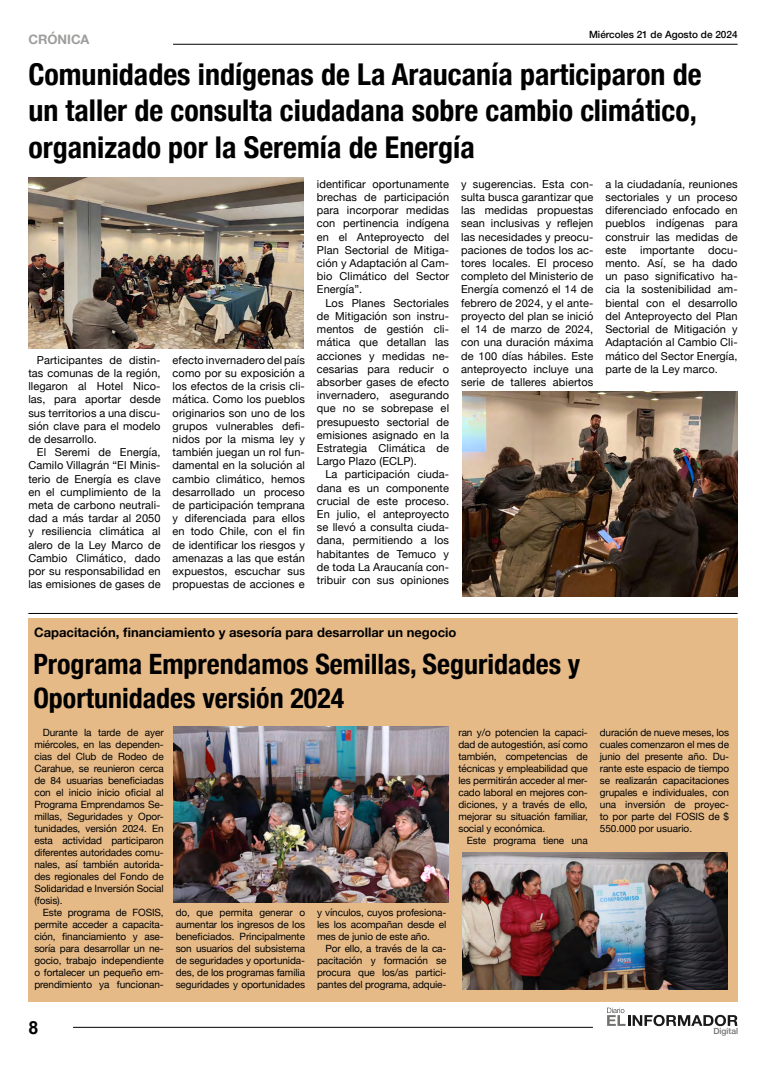
<style>
.page{position:relative;width:766px;height:1078px;background:#fff}
.page>*{position:absolute;margin:0;border:0;box-sizing:border-box;transform-origin:0 0}
.t1{font:700 condensed 30px/36px "Helvetica Neue";color:#000}
.t2{font:700 condensed 28px/33.6px "Helvetica Neue";color:#000}
.t3{font:700 18px "Arial";color:#000}
.t4{font:700 13px "Helvetica Neue";color:#000}
.t5{font:700 13px "Helvetica Neue";color:#9d9d9c}
.t6{font:11px/13.2px "Helvetica Neue";letter-spacing:.01em;color:#000;text-align:justify}
.t7{font:10px/12px "Helvetica Neue";letter-spacing:-.01em;color:#000;text-align:justify}
.t8{font:500 10px "Helvetica Neue";color:#000}
.t9{font:500 8.5px "Helvetica Neue";color:#717170}
</style>
<div class="page">
<hr style="left:173px;top:44px;width:564px;height:1px;background:#000">
<hr style="left:73px;top:1026px;width:519px;height:1px;background:#000">
<svg style="left:607px;top:1007px;width:130px;height:18px"></svg>
<hr style="left:233px;top:1077px;width:131px;height:1px;background:#000">
<div style="left:28px;top:618px;width:709px;height:384px;background:#e6ba87"></div>
<img style="left:28px;top:177px;width:275px;height:172px">
<img style="left:462px;top:391px;width:275px;height:205px">
<hr style="left:28px;top:613px;width:709px;height:1px;background:#000">
<img style="left:173px;top:726px;width:275px;height:175px">
<img style="left:462px;top:852px;width:265px;height:137px">
<p class="t5" style="left:28px;top:29px;width:63px">CRÓNICA</p>
<p class="t8" style="left:589px;top:27px;width:150px">Miércoles 21 de Agosto de 2024</p>
<h1 class="t1" style="left:28px;top:55px;width:674px">Comunidades indígenas de La Araucanía participaron de un taller de consulta ciudadana sobre cambio climático, organizado por la Seremía de Energía</h1>
<p class="t6" style="left:28px;top:354px;width:134px;text-indent:9px">Participantes de distin&shy;tas comunas de la región, llegaron al Hotel Nico&shy;las, para aportar desde sus territorios a una discu&shy;sión clave para el modelo de desarrollo.</p>
<p class="t6" style="left:28px;top:446px;width:134px;text-indent:9px">El Seremi de Energía, Camilo Villagrán “El Minis&shy;terio de Energía es clave en el cumplimiento de la meta de carbono neutrali&shy;dad a más tardar al 2050 y resiliencia climática al alero de la Ley Marco de Cambio Climático, dado por su responsabilidad en las emisiones de gases de</p>
<p class="t6" style="left:172px;top:354px;width:134px">efecto invernadero del país como por su exposición a los efectos de la crisis cli&shy;mática. Como los pueblos originarios son uno de los grupos vulnerables defi&shy;nidos por la misma ley y también juegan un rol fun&shy;damental en la solución al cambio climático, hemos desarrollado un proceso de participación temprana y diferenciada para ellos en todo Chile, con el fin de identificar los riesgos y amenazas a las que están expuestos, escuchar sus propuestas de acciones e</p>
<p class="t6" style="left:317px;top:178px;width:134px">identificar oportunamente brechas de participación para incorporar medidas con pertinencia indígena en el Anteproyecto del Plan Sectorial de Mitiga&shy;ción y Adaptación al Cam&shy;bio Climático del Sector Energía”.</p>
<p class="t6" style="left:317px;top:297px;width:134px;text-indent:9px">Los Planes Sectoriales de Mitigación son instru&shy;mentos de gestión cli&shy;mática que detallan las acciones y medidas ne&shy;cesarias para reducir o absorber gases de efecto invernadero, asegurando que no se sobrepase el presupuesto sectorial de emisiones asignado en la Estrategia Climática de Largo Plazo (ECLP).</p>
<p class="t6" style="left:317px;top:468px;width:134px;text-indent:9px">La participación ciuda&shy;dana es un componente crucial de este proceso.<br>En julio, el anteproyecto se llevó a consulta ciuda&shy;dana, permitiendo a los habitantes de Temuco y de toda La Araucanía con&shy;tribuir con sus opiniones</p>
<p class="t6" style="left:461px;top:178px;width:134px">y sugerencias. Esta con&shy;sulta busca garantizar que las medidas propuestas sean inclusivas y reflejen las necesidades y preocu&shy;paciones de todos los ac&shy;tores locales. El proceso completo del Ministerio de Energía comenzó el 14 de febrero de 2024, y el ante&shy;proyecto del plan se inició el 14 de marzo de 2024, con una duración máxima de 100 días hábiles. Este anteproyecto incluye una serie de talleres abiertos</p>
<p class="t6" style="left:605px;top:178px;width:134px">a la ciudadanía, reuniones sectoriales y un proceso diferenciado enfocado en pueblos indígenas para construir las medidas de este importante docu&shy;mento. Así, se ha dado un paso significativo ha&shy;cia la sostenibilidad am&shy;biental con el desarrollo del Anteproyecto del Plan Sectorial de Mitigación y Adaptación al Cambio Cli&shy;mático del Sector Energía, parte de la Ley marco.</p>
<p class="t4" style="left:34px;top:621px;width:424px">Capacitación, financiamiento y asesoría para desarrollar un negocio</p>
<h2 class="t2" style="left:33px;top:645px;width:548px">Programa Emprendamos Semillas, Seguridades y<br>Oportunidades versión 2024</h2>
<p class="t7" style="left:34px;top:726px;width:131px;text-indent:9px">Durante la tarde de ayer miércoles, en las dependen&shy;cias del Club de Rodeo de Carahue, se reunieron cerca de 84 usuarias beneficiadas con el inicio inicio oficial al Programa Emprendamos Se&shy;millas, Seguridades y Opor&shy;tunidades, versión 2024. En esta actividad participaron diferentes autoridades comu&shy;nales, así también autorida&shy;des regionales del Fondo de Solidaridad e Inversión Social (fosis).</p>
<p class="t7" style="left:34px;top:906px;width:131px;text-indent:8px">Este programa de FOSIS, permite acceder a capacita&shy;ción, financiamiento y ase&shy;soría para desarrollar un ne&shy;gocio, trabajo independiente o fortalecer un pequeño em&shy;prendimiento ya funcionan-</p>
<p class="t7" style="left:176px;top:906px;width:131px">do, que permita generar o aumentar los ingresos de los beneficiados. Principalmente son usuarios del subsistema de seguridades y oportunida&shy;des, de los programas familia seguridades y oportunidades</p>
<p class="t7" style="left:317px;top:906px;width:131px">y vínculos, cuyos profesiona&shy;les los acompañan desde el mes de junio de este año.</p>
<p class="t7" style="left:317px;top:942px;width:131px;text-indent:8px">Por ello, a través de la ca&shy;pacitación y formación se procura que los/as partici&shy;pantes del programa, adquie-</p>
<p class="t7" style="left:458px;top:726px;width:131px">ran y/o potencien la capaci&shy;dad de autogestión, así como también, competencias de técnicas y empleabilidad que les permitirán acceder al mer&shy;cado laboral en mejores con&shy;diciones, y a través de ello, mejorar su situación familiar, social y económica.</p>
<p class="t7" style="left:467px;top:834px;width:122px">Este programa tiene una</p>
<p class="t7" style="left:599px;top:726px;width:131px">duración de nueve meses, los cuales comenzaron el mes de junio del presente año. Du&shy;rante este espacio de tiempo se realizarán capacitaciones grupales e individuales, con una inversión de proyec&shy;to por parte del FOSIS de $ 550.000 por usuario.</p>
<h3 class="t3" style="left:28px;top:1015px;width:12px">8</h3>
<p class="t9" style="left:713px;top:1023px;width:26px">Digital</p>
</div>
